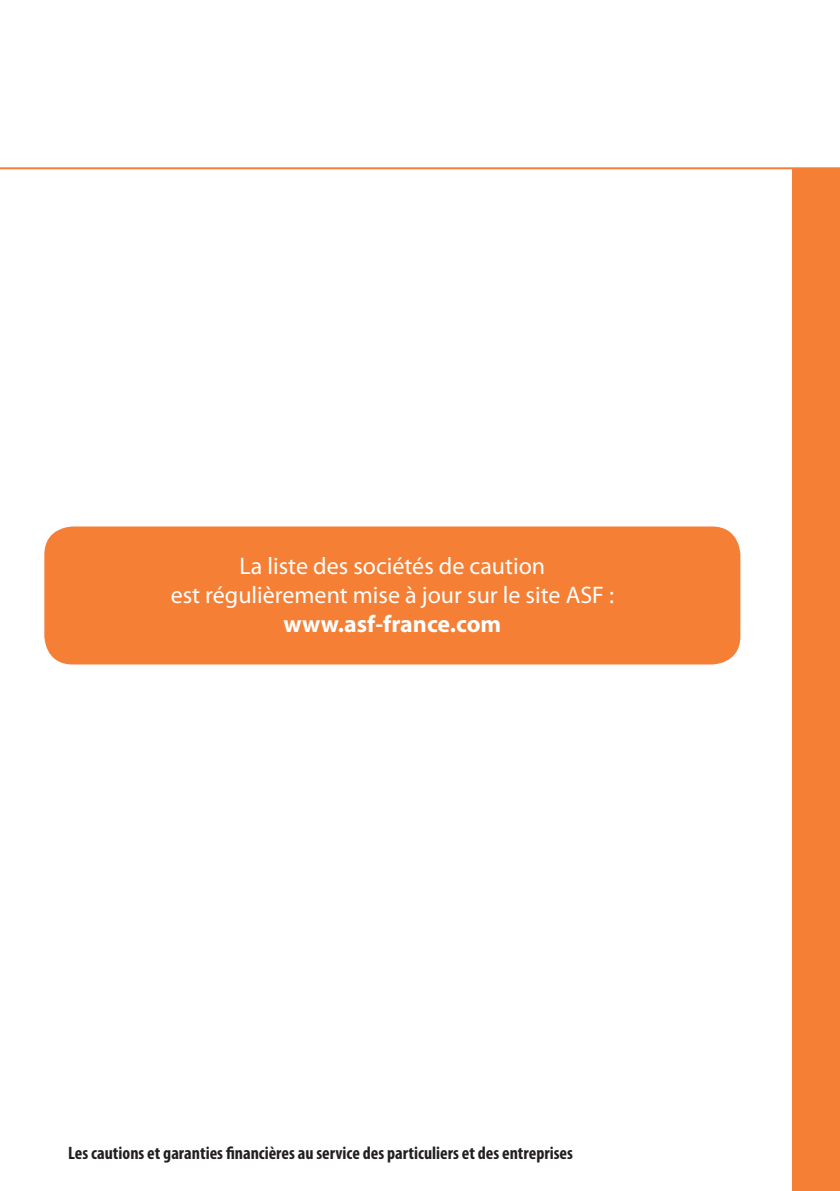
<style>
.page{position:relative;width:840px;height:1191px;background:#fff}
.page>*{position:absolute;margin:0;border:0;box-sizing:border-box;transform-origin:0 0}
.t1{font:24px/28.8px "Myriad Pro";color:#fff;text-align:center}
.t2{font:700 24px "Myriad Pro";color:#fff}
.t3{font:700 condensed 18px "Myriad Pro";color:#231f20}
</style>
<div class="page">
<hr style="left:0;top:167px;width:839px;height:2px;background:#f47f35">
<div style="left:791px;top:168px;width:48px;height:1023px;background:#f47f35"></div>
<div style="left:44px;top:526px;width:696px;height:138px;background:#f47f35;border-radius:28px"></div>
<h1 class="t1" style="left:170px;top:551px;width:444px">La liste des sociétés de caution<br>est régulièrement mise à jour sur le site ASF :</h1>
<h1 class="t2" style="left:283px;top:608px;width:219px">www.asf-france.com</h1>
<p class="t3" style="left:68px;top:1141px;width:506px">Les cautions et garanties financières au service des particuliers et des entreprises</p>
</div>
